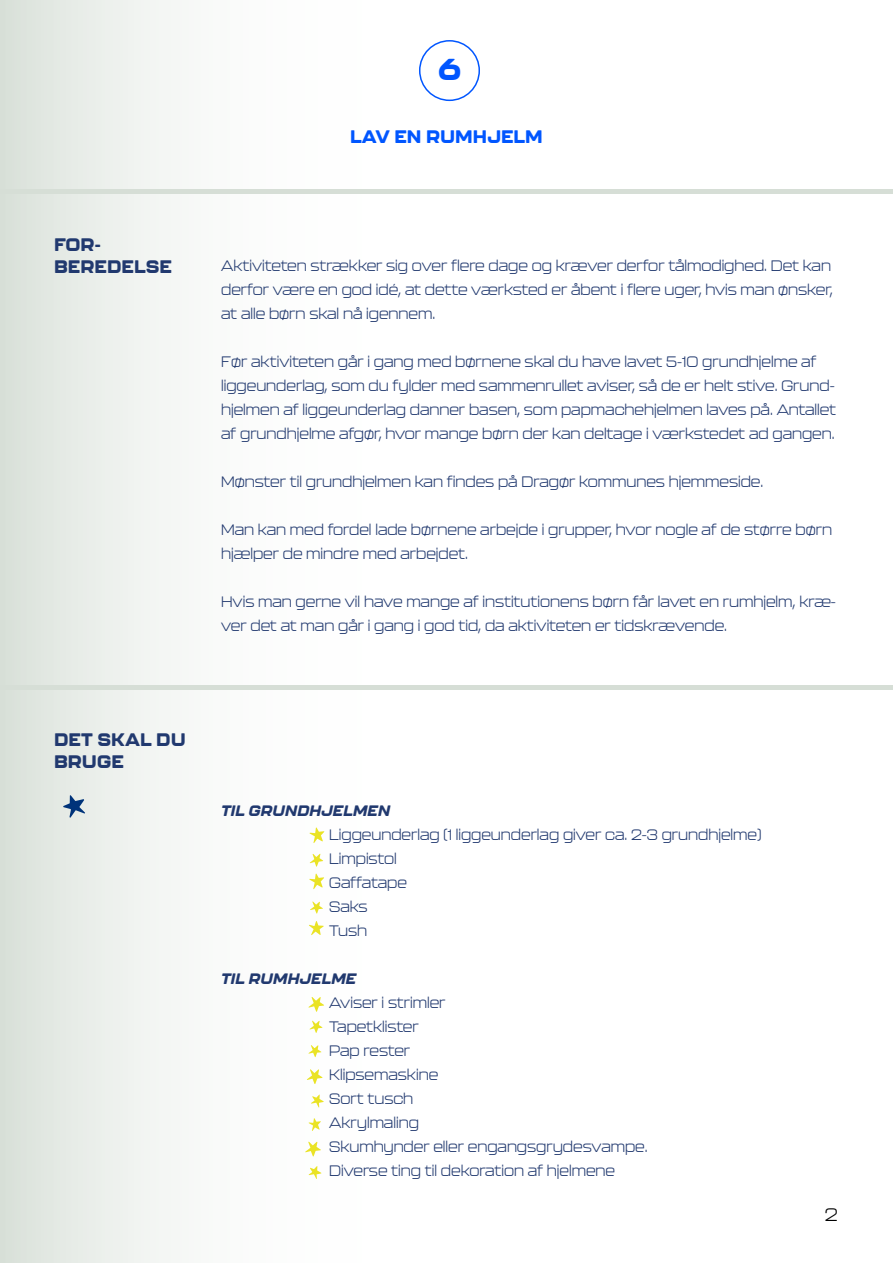
<style>
.page{position:relative;width:893px;height:1263px;background:#fff}
.page>*{position:absolute;margin:0;border:0;box-sizing:border-box;transform-origin:0 0}
.t1{font:800 30px "Kallisto";color:#0056ff}
.t2{font:800 18px/21.6px "Kallisto";color:#21396f}
.t3{font:800 18px "Kallisto";color:#0056ff}
.t4{font:300 18px "Kallisto";color:#000}
.t5{font:300 15px/24px "Kallisto";color:#21396f}
.t6{font:italic 800 15px "Kallisto";color:#21396f}
</style>
<div class="page">
<img style="left:0;top:0;width:472px;height:366px">
<div style="left:419px;top:40px;width:61px;height:61px;border:2px solid #0056ff;border-radius:50%"></div>
<div style="left:1px;top:189px;width:892px;height:5px;background:#d6ded6"></div>
<hr style="left:1px;top:685px;width:892px;height:4px;background:#d6ded6">
<svg style="left:63px;top:795px;width:22px;height:23px"></svg>
<svg style="left:309px;top:827px;width:15px;height:16px"></svg>
<svg style="left:309px;top:874px;width:15px;height:15px"></svg>
<svg style="left:310px;top:854px;width:13px;height:13px"></svg>
<svg style="left:309px;top:921px;width:15px;height:14px"></svg>
<svg style="left:310px;top:901px;width:13px;height:13px"></svg>
<svg style="left:308px;top:1045px;width:13px;height:12px"></svg>
<svg style="left:309px;top:1021px;width:14px;height:12px"></svg>
<svg style="left:308px;top:1118px;width:13px;height:13px"></svg>
<svg style="left:311px;top:1094px;width:13px;height:14px"></svg>
<svg style="left:309px;top:1166px;width:12px;height:13px"></svg>
<svg style="left:308px;top:997px;width:16px;height:15px"></svg>
<svg style="left:307px;top:1069px;width:16px;height:15px"></svg>
<svg style="left:305px;top:1141px;width:16px;height:15px"></svg>
<p class="t2" style="left:54px;top:233px;width:120px">FOR-<br>BEREDELSE</p>
<h1 class="t1" style="left:438px;top:51px;width:25px">6</h1>
<p class="t3" style="left:350px;top:125px;width:194px">LAV EN RUMHJELM</p>
<p class="t5" style="left:221px;top:254px;width:613px;text-align:justify">Aktiviteten strækker sig over flere dage og kræver derfor tålmodighed. Det kan derfor være en god idé, at dette værksted er åbent i flere uger, hvis man ønsker, at alle børn skal nå igennem.</p>
<p class="t5" style="left:221px;top:350px;width:616px">Før aktiviteten går i gang med børnene skal du have lavet 5-10 grundhjelme af liggeunderlag, som du fylder med sammenrullet aviser, så de er helt stive. Grund&shy;hjelmen af liggeunderlag danner basen, som papmachehjelmen laves på. Antallet af grundhjelme afgør, hvor mange børn der kan deltage i værkstedet ad gangen.</p>
<p class="t5" style="left:221px;top:470px;width:544px">Mønster til grundhjelmen kan findes på Dragør kommunes hjemmeside.</p>
<p class="t5" style="left:221px;top:518px;width:612px">Man kan med fordel lade børnene arbejde i grupper, hvor nogle af de større børn hjælper de mindre med arbejdet.</p>
<p class="t5" style="left:221px;top:590px;width:616px">Hvis man gerne vil have mange af institutionens børn får lavet en rumhjelm, kræ&shy;ver det at man går i gang i god tid, da aktiviteten er tidskrævende.</p>
<p class="t2" style="left:54px;top:728px;width:133px">DET SKAL DU<br>BRUGE</p>
<p class="t6" style="left:221px;top:801px;width:171px">TIL GRUNDHJELMEN</p>
<p class="t5" style="left:329px;top:822px;width:434px">Liggeunderlag (1 liggeunderlag giver ca. 2-3 grundhjelme)<br>Limpistol<br>Gaffatape<br>Saks<br>Tush</p>
<p class="t6" style="left:221px;top:969px;width:137px">TIL RUMHJELME</p>
<p class="t5" style="left:329px;top:990px;width:320px">Aviser i strimler<br>Tapetklister<br>Pap rester<br>Klipsemaskine<br>Sort tusch<br>Akrylmaling<br>Skumhynder eller engangsgrydesvampe.<br>Diverse ting til dekoration af hjelmene</p>
<p class="t4" style="left:825px;top:1204px;width:14px">2</p>
</div>
